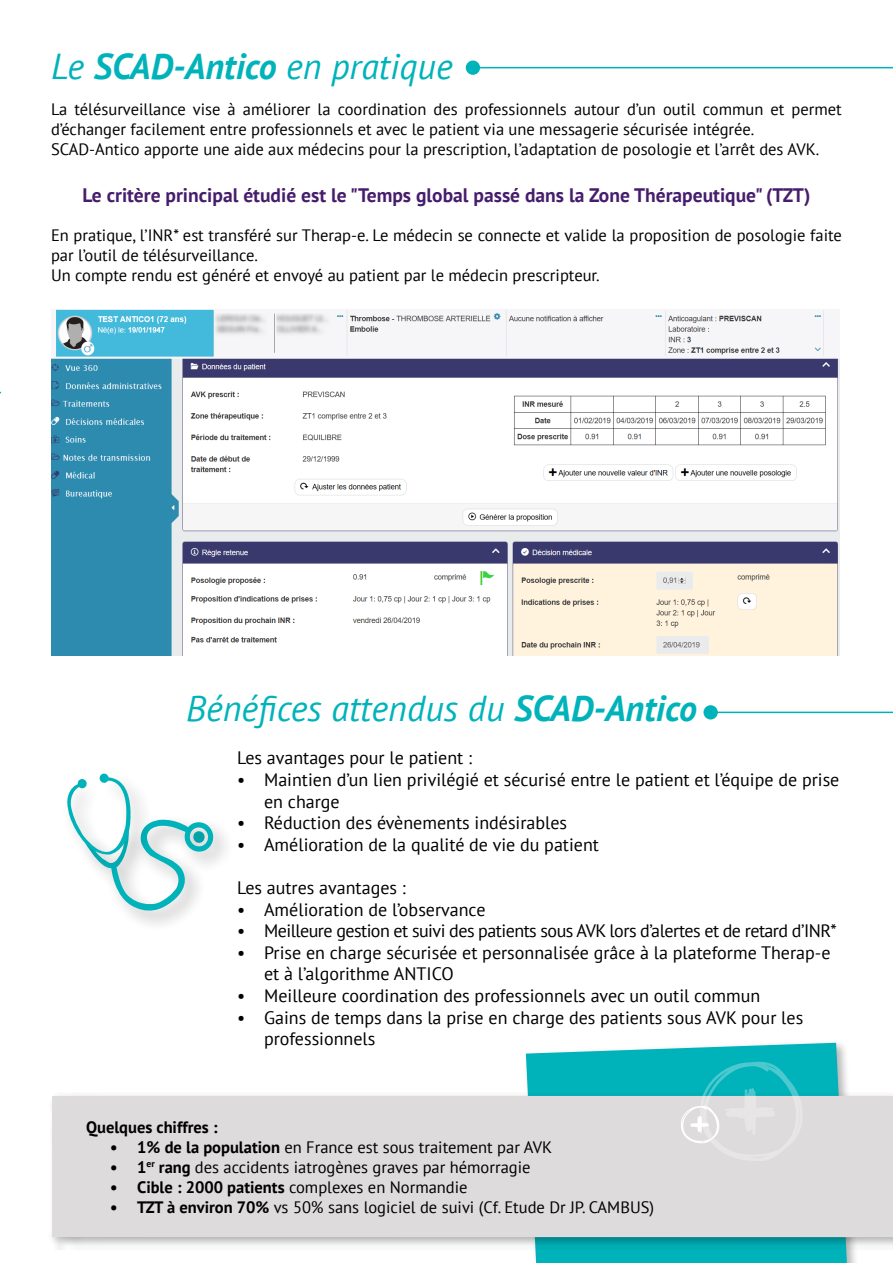
<style>
.page{position:relative;width:893px;height:1263px;background:#fff}
.page>*{position:absolute;margin:0;border:0;box-sizing:border-box;transform-origin:0 0}
.t1{font:italic 36px "PT Sans";color:#00b3ba}
.t2{font:700 19.5px "PT Sans";color:#461d6c}
.t3{font:18px/21.6px "PT Sans";color:#000}
.t4{font:18px "PT Sans";letter-spacing:-.03em;color:#000}
.t5{font:16.5px/19.8px "PT Sans";color:#000}
.t6{font:700 16.5px "PT Sans";color:#000}
.s1{font-weight:700}
</style>
<div class="page">
<div style="left:77px;top:813px;width:134px;height:119px;background:#000;opacity:.3"></div>
<div style="left:178px;top:815px;width:57px;height:58px;background:#000;opacity:.3"></div>
<svg style="left:67px;top:773px;width:148px;height:138px"></svg>
<img style="left:52px;top:310px;width:788px;height:346px">
<div style="left:466px;top:61px;width:14px;height:14px;background:#00b3ba;border-radius:50%"></div>
<hr style="left:476px;top:67px;width:417px;height:1px;background:#00b3ba">
<svg style="left:526px;top:1043px;width:321px;height:220px;background:#22bcc2"></svg>
<div style="left:48px;top:1092px;width:845px;height:158px;background:#000;opacity:.3"></div>
<div style="left:52px;top:1096px;width:841px;height:141px;background:#dddbdb"></div>
<svg style="left:681px;top:1061px;width:122px;height:82px"></svg>
<div style="left:703px;top:705px;width:15px;height:14px;background:#00b3ba;border-radius:50%"></div>
<hr style="left:714px;top:712px;width:179px;height:1px;background:#00b3ba">
<h1 class="t1" style="left:51px;top:43px;width:403px">Le <span class="s1">SCAD-Antico</span> en pratique</h1>
<p class="t5" style="left:51px;top:99px;width:792px">La télésurveillance vise à améliorer la coordination des professionnels autour d’un outil commun et permet d’échanger facilement entre professionnels et avec le patient via une messagerie sécurisée intégrée.<br>SCAD-Antico apporte une aide aux médecins pour la prescription, l’adaptation de posologie et l’arrêt des AVK.</p>
<p class="t2" style="left:83px;top:182px;width:729px">Le critère principal étudié est le "Temps global passé dans la Zone Thérapeutique" (TZT)</p>
<p class="t5" style="left:51px;top:225px;width:792px">En pratique, l’INR* est transféré sur Therap-e. Le médecin se connecte et valide la proposition de posologie faite par l’outil de télésurveillance.<br>Un compte rendu est généré et envoyé au patient par le médecin prescripteur.</p>
<h1 class="t1" style="left:186px;top:686px;width:512px">Bénéfices attendus du <span class="s1">SCAD-Antico</span></h1>
<p class="t3" style="left:237px;top:747px;width:237px">Les avantages pour le patient :</p>
<p class="t3" style="left:264px;top:768px;width:577px;text-indent:-27px">• Maintien d’un lien privilégié et sécurisé entre le patient et l’équipe de prise en charge</p>
<p class="t3" style="left:237px;top:812px;width:332px">• Réduction des évènements indésirables</p>
<p class="t3" style="left:237px;top:833px;width:363px">• Amélioration de la qualité de vie du patient</p>
<p class="t3" style="left:237px;top:876px;width:170px">Les autres avantages :</p>
<p class="t3" style="left:237px;top:898px;width:250px">• Amélioration de l’observance</p>
<p class="t4" style="left:237px;top:919px;width:601px">• Meilleure gestion et suivi des patients sous AVK lors d’alertes et de retard d’INR*</p>
<p class="t3" style="left:264px;top:941px;width:568px;text-indent:-27px">• Prise en charge sécurisée et personnalisée grâce à la plateforme Therap-e et à l’algorithme ANTICO</p>
<p class="t3" style="left:237px;top:984px;width:525px">• Meilleure coordination des professionnels avec un outil commun</p>
<p class="t3" style="left:264px;top:1006px;width:541px;text-indent:-27px">• Gains de temps dans la prise en charge des patients sous AVK pour les professionnels</p>
<p class="t6" style="left:86px;top:1116px;width:133px">Quelques chiffres :</p>
<p class="t5" style="left:110px;top:1137px;width:444px"><span class="s1">• 1% de la population</span> en France est sous traitement par AVK</p>
<p class="t5" style="left:110px;top:1157px;width:422px"><span class="s1">• 1</span><sup>er</sup> <span class="s1">rang</span> des accidents iatrogènes graves par hémorragie</p>
<p class="t5" style="left:110px;top:1176px;width:359px"><span class="s1">• Cible : 2000 patients</span> complexes en Normandie</p>
<p class="t5" style="left:110px;top:1196px;width:545px"><span class="s1">• TZT à environ 70%</span> vs 50% sans logiciel de suivi (Cf. Etude Dr JP. CAMBUS)</p>
</div>
